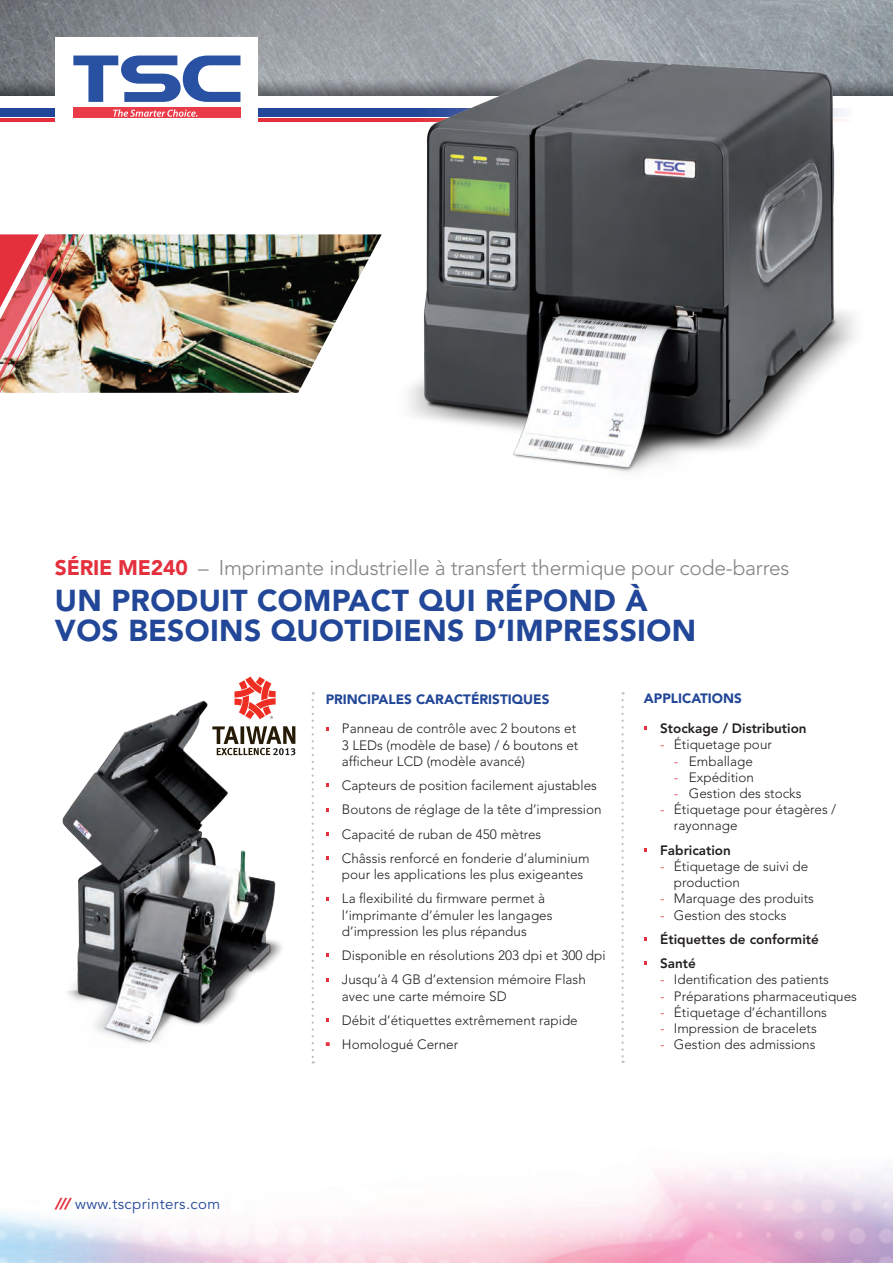
<style>
.page{position:relative;width:893px;height:1263px;background:#fff}
.page>*{position:absolute;margin:0;border:0;box-sizing:border-box;transform-origin:0 0}
.t1{font:900 30px/30px "Avenir";letter-spacing:.01em;color:#224798}
.t2{font:300 21px "Avenir";letter-spacing:-.01em;color:#808285}
.t3{font:15px "Avenir";letter-spacing:.025em;color:#224798}
.t4{font:300 13.5px/24.3px "Avenir";color:#231f20}
.t5{font:800 13.5px/24.3px "Avenir";color:#231f20}
.t6{font:900 13.5px "Avenir";color:#224798}
.s1{font-weight:900;color:#e4303d}
.s2{font-weight:900;font-style:italic;color:#e4303d}
.s3{color:#e4303d}
.s4{font-weight:300;color:#e4303d}
.s5{font-weight:300}
</style>
<div class="page">
<img style="left:0;top:0;width:893px;height:95px">
<div style="left:0;top:108px;width:851px;height:8px;background:#224798"></div>
<hr style="left:0;top:119px;width:851px;height:2px;background:#e4303d">
<img style="left:84px;top:234px;width:298px;height:159px">
<img style="left:0;top:234px;width:84px;height:159px">
<div style="left:55px;top:37px;width:203px;height:153px;background:#fff"></div>
<svg style="left:73px;top:56px;width:167px;height:46px"></svg>
<div style="left:73px;top:108px;width:167px;height:10px;background:#ea3c48"></div>
<svg style="left:113px;top:109px;width:84px;height:8px"></svg>
<svg style="left:644px;top:848px;width:3px;height:4px"></svg>
<svg style="left:644px;top:937px;width:3px;height:4px"></svg>
<svg style="left:245px;top:676px;width:20px;height:4px"></svg>
<img style="left:397px;top:59px;width:469px;height:413px">
<svg style="left:312px;top:700px;width:2px;height:363px"></svg>
<svg style="left:621px;top:700px;width:3px;height:363px"></svg>
<img style="left:62px;top:680px;width:234px;height:364px">
<svg style="left:326px;top:832px;width:3px;height:4px"></svg>
<svg style="left:326px;top:856px;width:3px;height:4px"></svg>
<svg style="left:326px;top:1018px;width:3px;height:4px"></svg>
<h2 class="t2" style="left:55px;top:556px;width:736px"><span class="s1">SÉRIE ME240</span> – Imprimante industrielle à transfert thermique pour code-barres</h2>
<h1 class="t1" style="left:55px;top:586px;width:643px">UN PRODUIT COMPACT QUI RÉPOND À<br>VOS BESOINS QUOTIDIENS D’IMPRESSION</h1>
<p class="t3" style="left:55px;top:1195px;width:167px"><span class="s2">///</span> www.tscprinters.com</p>
<p class="t6" style="left:326px;top:691px;width:225px">PRINCIPALES CARACTÉRISTIQUES</p>
<p class="t4" style="left:342px;top:720px;width:238px;line-height:16.2px">Panneau de contrôle avec 2 boutons et<br>3 LEDs (modèle de base) / 6 boutons et afficheur LCD (modèle avancé)</p>
<p class="t4" style="left:342px;top:773px;width:261px">Capteurs de position facilement ajustables Boutons de réglage de la tête d’impression Capacité de ruban de 450 mètres<br>Châssis renforcé en fonderie d’aluminium</p>
<p class="t4" style="left:342px;top:862px;width:243px">pour les applications les plus exigeantes<br>La flexibilité du firmware permet à</p>
<p class="t4" style="left:342px;top:907px;width:212px;line-height:16.2px">l’imprimante d’émuler les langages d’impression les plus répandus</p>
<p class="t4" style="left:342px;top:943px;width:265px">Disponible en résolutions 203 dpi et 300 dpi<br>Jusqu’à 4 GB d’extension mémoire Flash</p>
<p class="t4" style="left:342px;top:984px;width:237px">avec une carte mémoire SD<br>Débit d’étiquettes extrêmement rapide</p>
<p class="t4" style="left:326px;top:1032px;width:134px"><sup>■</sup> Homologué Cerner</p>
<p class="t6" style="left:644px;top:691px;width:99px">APPLICATIONS</p>
<p class="t5" style="left:660px;top:716px;width:148px">Stockage / Distribution</p>
<p class="t4" style="left:660px;top:732px;width:113px"><span class="s3">-</span> Étiquetage pour</p>
<p class="t4" style="left:674px;top:749px;width:81px"><span class="s3">-</span> Emballage</p>
<p class="t4" style="left:674px;top:765px;width:82px"><span class="s3">-</span> Expédition</p>
<p class="t4" style="left:674px;top:781px;width:129px"><span class="s3">-</span> Gestion des stocks</p>
<p class="t4" style="left:674px;top:801px;width:164px;line-height:16.2px;text-indent:-14px"><span class="s3">-</span> Étiquetage pour étagères / rayonnage</p>
<p class="t5" style="left:660px;top:838px;width:72px">Fabrication</p>
<p class="t4" style="left:674px;top:858px;width:136px;line-height:16.2px;text-indent:-14px"><span class="s3">-</span> Étiquetage de suivi de production</p>
<p class="t4" style="left:660px;top:886px;width:155px"><span class="s3">-</span> Marquage des produits</p>
<p class="t5" style="left:660px;top:903px;width:160px"><span class="s4">-</span> <span class="s5">Gestion des stocks<br></span>Étiquettes de conformité<br>Santé</p>
<p class="t4" style="left:660px;top:967px;width:170px"><span class="s3">-</span> Identification des patients</p>
<p class="t4" style="left:660px;top:984px;width:198px"><span class="s3">-</span> Préparations pharmaceutiques</p>
<p class="t4" style="left:660px;top:1000px;width:168px"><span class="s3">-</span> Étiquetage d’échantillons</p>
<p class="t4" style="left:660px;top:1016px;width:158px"><span class="s3">-</span> Impression de bracelets</p>
<p class="t4" style="left:660px;top:1032px;width:157px"><span class="s3">-</span> Gestion des admissions</p>
</div>
